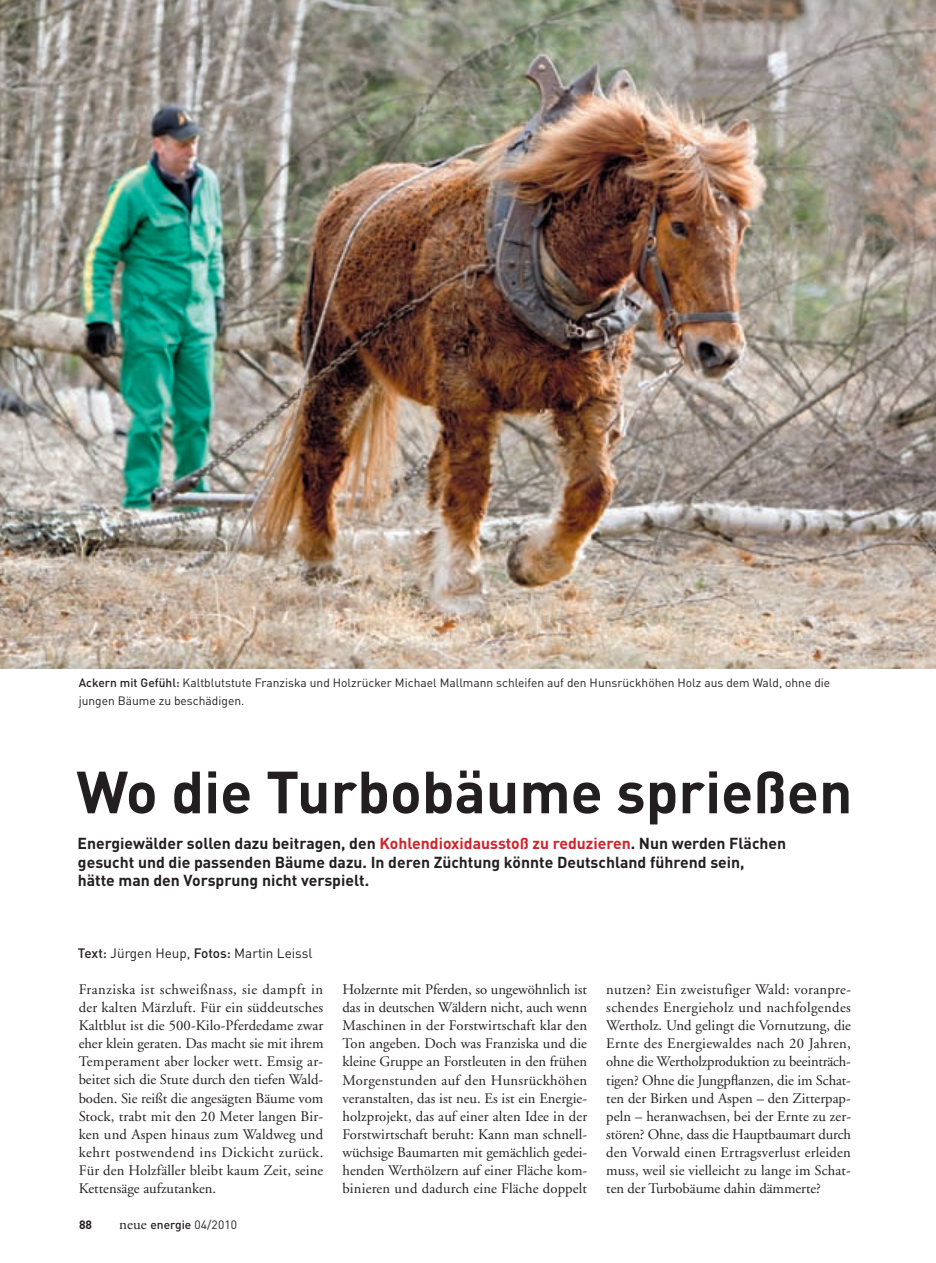
<style>
.page{position:relative;width:936px;height:1263px;background:#fff}
.page>*{position:absolute;margin:0;border:0;box-sizing:border-box;transform-origin:0 0}
.t1{font:700 58.5px "DIN";color:#231f20}
.t2{font:700 15.75px/18px "DIN";color:#231f20}
.t3{font:14.7px/18.1px "Adobe Garamond";letter-spacing:.005em;color:#231f20;text-align:justify}
.t4{font:13.5px "DIN";color:#231f20}
.t5{font:12px/18px "DIN";color:#231f20}
.t6{font:500 12px "DIN";color:#231f20}
.t7{font:700 12px "DIN";color:#231f20}
.s1{font-weight:500}
.s2{color:#d1232a}
.s3{font-family:"Adobe Garamond";font-weight:400;font-size:15px}
.s4{font-weight:400}
</style>
<div class="page">
<img style="left:0;top:0;width:935px;height:669px">
<p class="t5" style="left:79px;top:673px;width:753px"><span class="s1">Ackern mit Gefühl:</span> Kaltblutstute Franziska und Holzrücker Michael Mallmann schleifen auf den Hunsrückhöhen Holz aus dem Wald, ohne die jungen Bäume zu beschädigen.</p>
<p class="t1" style="left:76px;top:754px;width:777px">Wo die Turbobäume sprießen</p>
<p class="t2" style="left:78px;top:834px;width:710px">Energiewälder sollen dazu beitragen, den <span class="s2">Kohlendioxidausstoß zu reduzieren</span>. Nun werden Flächen gesucht und die passenden Bäume dazu. In deren Züchtung könnte Deutschland führend sein,<br>hätte man den Vorsprung nicht verspielt.</p>
<p class="t4" style="left:78px;top:944px;width:236px"><span class="s1">Text:</span> Jürgen Heup, <span class="s1">Fotos:</span> Martin Leissl</p>
<p class="t3" style="left:79px;top:981px;width:246px">Franziska ist schweißnass, sie dampft in der kalten Märzluft. Für ein süddeutsches Kaltblut ist die 500-Kilo-Pferdedame zwar eher klein geraten. Das macht sie mit ihrem Temperament aber locker wett. Emsig ar&shy;beitet sich die Stute durch den tiefen Wald&shy;boden. Sie reißt die angesägten Bäume vom Stock, trabt mit den 20 Meter langen Bir&shy;ken und Aspen hinaus zum Waldweg und kehrt postwendend ins Dickicht zurück.<br>Für den Holzfäller bleibt kaum Zeit, seine Kettensäge aufzutanken.</p>
<p class="t3" style="left:606px;top:981px;width:246px">nutzen? Ein zweistufiger Wald: voranpre&shy;schendes Energieholz und nachfolgendes Wertholz. Und gelingt die Vornutzung, die Ernte des Energiewaldes nach 20 Jahren, ohne die Wertholzproduktion zu beeinträch&shy;tigen? Ohne die Jungpflanzen, die im Schat&shy;ten der Birken und Aspen – den Zitterpap&shy;peln – heranwachsen, bei der Ernte zu zer&shy;stören? Ohne, dass die Hauptbaumart durch den Vorwald einen Ertragsverlust erleiden muss, weil sie vielleicht zu lange im Schat&shy;ten der Turbobäume dahin dämmerte?</p>
<p class="t3" style="left:342px;top:981px;width:246px">Holzernte mit Pferden, so ungewöhnlich ist das in deutschen Wäldern nicht, auch wenn Maschinen in der Forstwirtschaft klar den Ton angeben. Doch was Franziska und die kleine Gruppe an Forstleuten in den frühen Morgenstunden auf den Hunsrückhöhen veranstalten, das ist neu. Es ist ein Energie&shy;holzprojekt, das auf einer alten Idee in der Forstwirtschaft beruht: Kann man schnell&shy;wüchsige Baumarten mit gemächlich gedei&shy;henden Werthölzern auf einer Fläche kom&shy;binieren und dadurch eine Fläche doppelt</p>
<p class="t7" style="left:79px;top:1217px;width:15px">88</p>
<p class="t6" style="left:119px;top:1217px;width:119px"><span class="s3">neue</span> energie <span class="s4">04/2010</span></p>
</div>
